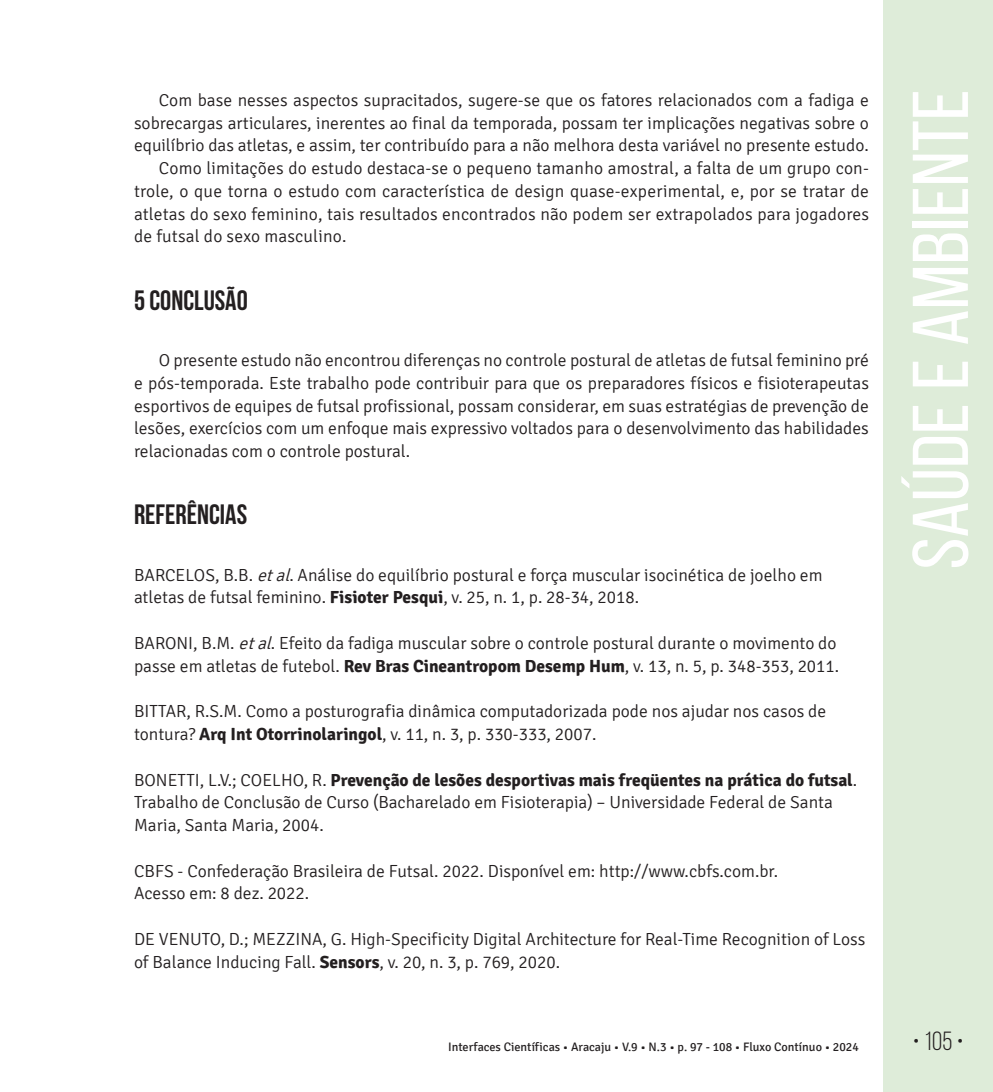
<style>
.page{position:relative;width:993px;height:1092px;background:#fff}
.page>*{position:absolute;margin:0;border:0;box-sizing:border-box;transform-origin:0 0}
.t1{font:78.75px "Bebas Neue";color:#fff;scale:1.09 1}
.t2{font:700 28px "Bebas Neue";color:#231f20}
.t3{font:26.25px "Bebas Neue";color:#231f20}
.t4{font:300 17.5px/22.8px "Signika";color:#231f20}
.t5{font:12.25px "Signika";color:#231f20}
.s1{font-style:italic}
.s2{font-weight:700}
</style>
<div class="page">
<div style="left:883px;top:0;width:109px;height:1091px;background:#deecd9"></div>
<p class="t4" style="left:159px;top:89px;width:711px">Com base nesses aspectos supracitados, sugere-se que os fatores relacionados com a fadiga e</p>
<p class="t4" style="left:134px;top:112px;width:736px">sobrecargas articulares, inerentes ao final da temporada, possam ter implicações negativas sobre o</p>
<p class="t4" style="left:134px;top:134px;width:736px">equilíbrio das atletas, e assim, ter contribuído para a não melhora desta variável no presente estudo.</p>
<p class="t4" style="left:159px;top:157px;width:711px">Como limitações do estudo destaca-se o pequeno tamanho amostral, a falta de um grupo con-</p>
<p class="t4" style="left:134px;top:180px;width:736px">trole, o que torna o estudo com característica de design quase-experimental, e, por se tratar de</p>
<p class="t4" style="left:134px;top:203px;width:736px">atletas do sexo feminino, tais resultados encontrados não podem ser extrapolados para jogadores</p>
<p class="t4" style="left:134px;top:225px;width:214px">de futsal do sexo masculino.</p>
<h2 class="t2" style="left:134px;top:284px;width:115px">5 CONCLUSÃO</h2>
<p class="t4" style="left:134px;top:349px;width:736px;text-align:justify;text-indent:25px">O presente estudo não encontrou diferenças no controle postural de atletas de futsal feminino pré e pós-temporada. Este trabalho pode contribuir para que os preparadores físicos e fisioterapeutas esportivos de equipes de futsal profissional, possam considerar, em suas estratégias de prevenção de lesões, exercícios com um enfoque mais expressivo voltados para o desenvolvimento das habilidades relacionadas com o controle postural.</p>
<h2 class="t2" style="left:134px;top:499px;width:115px">REFERÊNCIAS</h2>
<p class="t4" style="left:134px;top:563px;width:689px">BARCELOS, B.B. <span class="s1">etal</span>. Análise do equilíbrio postural e força muscular isocinética de joelho em atletas de futsal feminino. <span class="s2">Fisioter Pesqui</span>, v. 25, n. 1, p. 28-34, 2018.</p>
<p class="t4" style="left:134px;top:632px;width:706px">BARONI, B.M. <span class="s1">etal</span>. Efeito da fadiga muscular sobre o controle postural durante o movimento do passe em atletas de futebol. <span class="s2">Rev Bras Cineantropom Desemp Hum</span>, v. 13, n. 5, p. 348-353, 2011.</p>
<p class="t4" style="left:134px;top:700px;width:693px">BITTAR, R.S.M. Como a posturografia dinâmica computadorizada pode nos ajudar nos casos de tontura? <span class="s2">Arq Int Otorrinolaringol</span>, v. 11, n. 3, p. 330-333, 2007.</p>
<p class="t4" style="left:134px;top:768px;width:724px">BONETTI, L.V.; COELHO, R. <span class="s2">Prevenção de lesões desportivas mais freqüentes na prática do futsal</span>.<br>Trabalho de Conclusão de Curso (Bacharelado em Fisioterapia) – Universidade Federal de Santa<br>Maria, Santa Maria, 2004.</p>
<p class="t4" style="left:134px;top:859px;width:645px">CBFS - Confederação Brasileira de Futsal. 2022. Disponível em: http://www.cbfs.com.br.<br>Acesso em: 8 dez. 2022.</p>
<p class="t4" style="left:134px;top:927px;width:732px">DE VENUTO, D.; MEZZINA, G. High-Specificity Digital Architecture for Real-Time Recognition of Loss of Balance Inducing Fall. <span class="s2">Sensors</span>, v. 20, n. 3, p. 769, 2020.</p>
<h1 class="t1" style="left:897px;top:569px;width:442px;rotate:-90deg">Saúde e Ambiente</h1>
<p class="t5" style="left:448px;top:1040px;width:412px">Interfaces Científicas • Aracaju • V.9 • N.3 • p. 97 - 108 • Fluxo Contínuo • 2024</p>
<h3 class="t3" style="left:912px;top:1026px;width:52px">• 105 •</h3>
</div>
